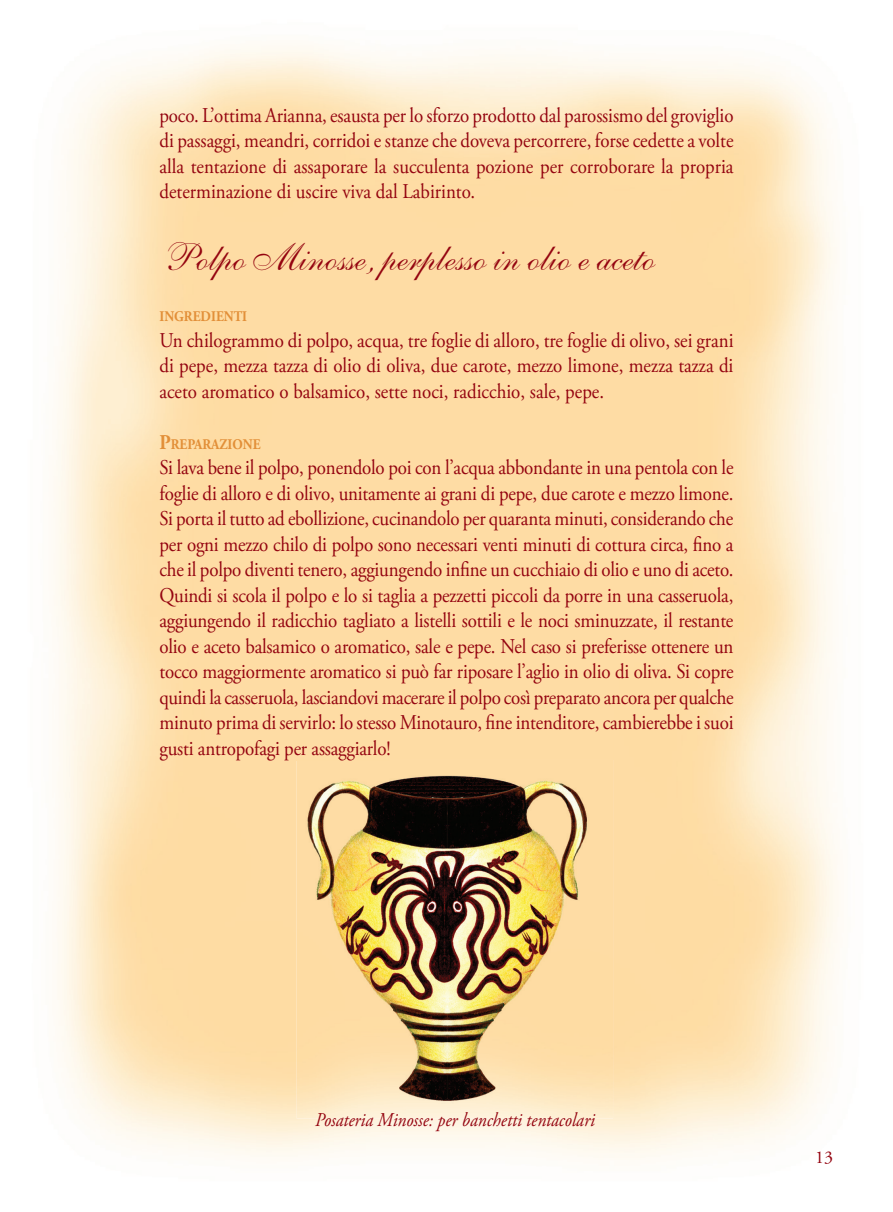
<style>
.page{position:relative;width:893px;height:1212px;background:#fff}
.page>*{position:absolute;margin:0;border:0;box-sizing:border-box;transform-origin:0 0}
.t1{font:39px "Shelley Allegro Script";color:#940410}
.t2{font:21px/25.5px "Adobe Garamond Pro";color:#940410;text-align:justify;scale:.9 1}
.t3{font:italic 19.5px "Adobe Garamond Pro";color:#940410;scale:.9 1}
.t4{font:18px "Adobe Garamond Pro";color:#940410}
.t5{font:700 14.7px "Adobe Garamond Pro";color:#e28f38;scale:.9 1}
.s1{font-size:21px}
</style>
<div class="page">
<img style="left:53px;top:45px;width:787px;height:1115px">
<img style="left:297px;top:760px;width:316px;height:358px">
<img style="left:297px;top:760px;width:93px;height:1px">
<p class="t2" style="left:159px;top:103px;width:639px">poco. L’ottima Arianna, esausta per lo sforzo prodotto dal parossismo del groviglio di passaggi, meandri, corridoi e stanze che doveva percorrere, forse cedette a volte alla tentazione di assaporare la succulenta pozione per corroborare la propria determinazione di uscire viva dal Labirinto.</p>
<h1 class="t1" style="left:159px;top:235px;width:491px">Polpo Minosse, perplesso in olio e aceto</h1>
<p class="t5" style="left:159px;top:308px;width:99px">INGREDIENTI</p>
<p class="t2" style="left:159px;top:328px;width:639px">Un chilogrammo di polpo, acqua, tre foglie di alloro, tre foglie di olivo, sei grani di pepe, mezza tazza di olio di oliva, due carote, mezzo limone, mezza tazza di aceto aromatico o balsamico, sette noci, radicchio, sale, pepe.</p>
<p class="t5" style="left:159px;top:436px;width:114px"><span class="s1">P</span>REPARAZIONE</p>
<p class="t2" style="left:159px;top:456px;width:640px">Si lava bene il polpo, ponendolo poi con l’acqua abbondante in una pentola con le foglie di alloro e di olivo, unitamente ai grani di pepe, due carote e mezzo limone.<br>Si porta il tutto ad ebollizione, cucinandolo per quaranta minuti, considerando che per ogni mezzo chilo di polpo sono necessari venti minuti di cottura circa, fino a che il polpo diventi tenero, aggiungendo infine un cucchiaio di olio e uno di aceto.<br>Quindi si scola il polpo e lo si taglia a pezzetti piccoli da porre in una casseruola, aggiungendo il radicchio tagliato a listelli sottili e le noci sminuzzate, il restante olio e aceto balsamico o aromatico, sale e pepe. Nel caso si preferisse ottenere un tocco maggiormente aromatico si può far riposare l’aglio in olio di oliva. Si copre quindi la casseruola, lasciandovi macerare il polpo così preparato ancora per qualche minuto prima di servirlo: lo stesso Minotauro, fine intenditore, cambierebbe i suoi gusti antropofagi per assaggiarlo!</p>
<p class="t3" style="left:315px;top:1108px;width:312px">Posateria Minosse: per banchetti tentacolari</p>
<p class="t4" style="left:815px;top:1147px;width:19px">13</p>
</div>
